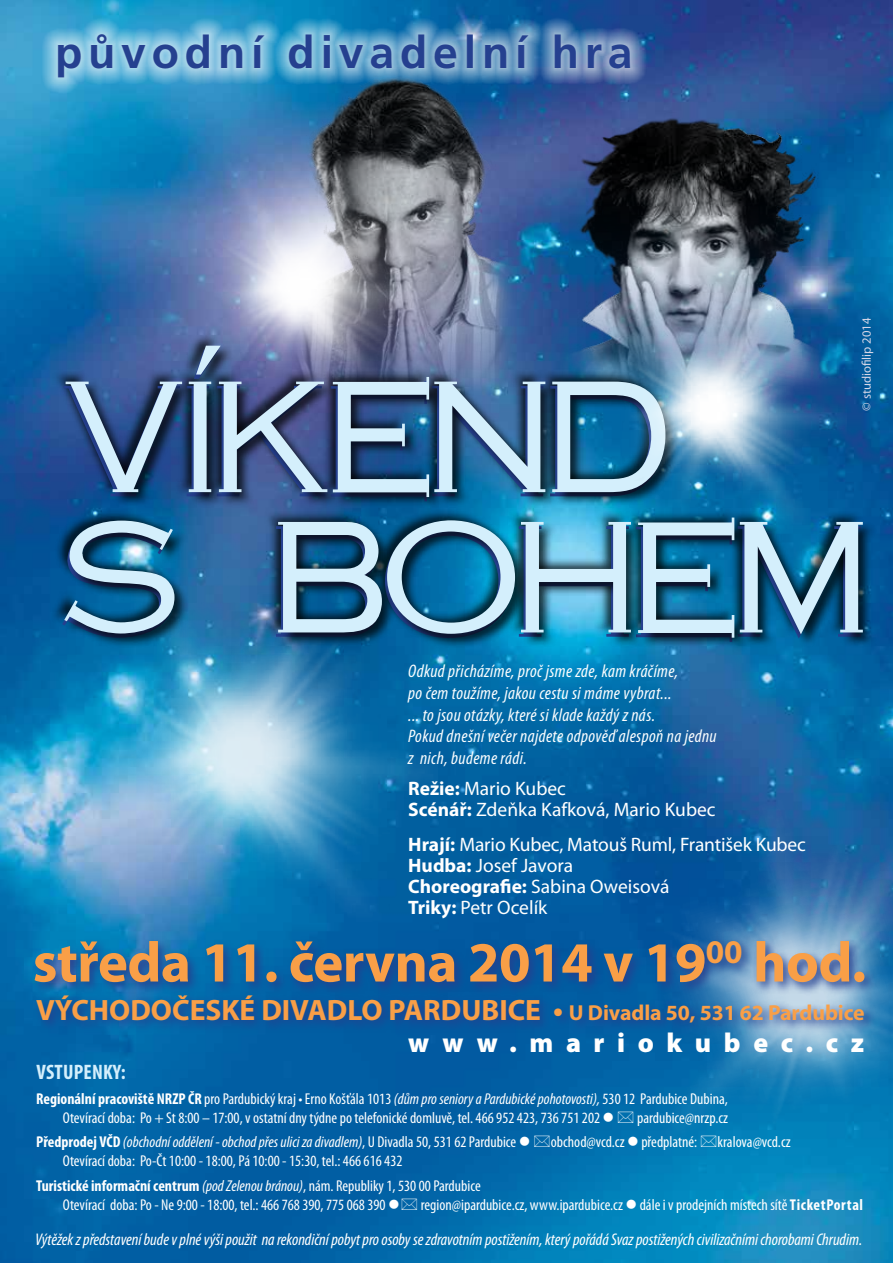
<style>
.page{position:relative;width:893px;height:1263px;background:#fff}
.page>*{position:absolute;margin:0;border:0;box-sizing:border-box;transform-origin:0 0}
.t1{font:133.2px/140.6px "Copper Pot";letter-spacing:-.015em;color:#d4effc}
.t2{font:700 57px "Myriad Pro";letter-spacing:-.01em;color:#f99f47}
.t3{font:700 44.7px "Frutiger CE";letter-spacing:.13em;color:#25408f}
.t4{font:700 29.55px "Myriad Pro";color:#f99f47}
.t5{font:900 27.45px "Myriad Pro";letter-spacing:.46em;color:#fff}
.t6{font:700 condensed 21px "Myriad Pro";letter-spacing:.01em;color:#d4effc}
.t7{font:19.5px/21px "Myriad Pro";color:#fff}
.t8{font:italic condensed 18.15px/21.9px "Myriad Pro";letter-spacing:.02em;color:#fafdff}
.t9{font:italic condensed 16.95px "Myriad Pro";letter-spacing:-.005em;color:#fff}
.t10{font:condensed 15.75px/18.9px "Myriad Pro";color:#fff}
.t11{font:italic condensed 15.75px "Myriad Pro";color:#fff}
.t12{font:12.6px "Myriad Pro";color:#d6d6e8}
.s1{font-weight:700}
.s2{font-size:21.75px}
.s3{font-style:italic}
.s4{font-weight:700;font-style:normal}
.s5{font-style:normal}
</style>
<div class="page">
<img style="left:0;top:0;width:893px;height:1263px">
<img style="left:543px;top:765px;width:350px;height:486px">
<img style="left:291px;top:94px;width:228px;height:239px">
<img style="left:154px;top:135px;width:281px;height:198px">
<img style="left:536px;top:85px;width:320px;height:248px">
<img style="left:29px;top:534px;width:408px;height:388px">
<div style="left:50px;top:333px;width:814px;height:308px;background:#000;opacity:.75"></div>
<div style="left:64px;top:344px;width:813px;height:308px;background:#000;opacity:.75"></div>
<svg style="left:33px;top:995px;width:844px;height:40px;background:#1e67a7"></svg>
<svg style="left:30px;top:936px;width:847px;height:59px;background:#2067a7"></svg>
<img style="left:563px;top:258px;width:283px;height:270px">
<svg style="left:42px;top:17px;width:605px;height:77px;background:#5a9cc5"></svg>
<svg style="left:618px;top:1111px;width:15px;height:12px"></svg>
<svg style="left:534px;top:1136px;width:16px;height:11px"></svg>
<svg style="left:701px;top:1136px;width:15px;height:11px"></svg>
<svg style="left:402px;top:1198px;width:15px;height:11px"></svg>
<h3 class="t3" style="left:55px;top:27px;width:579px">původní divadelní hra</h3>
<p class="t12" style="left:859px;top:411px;width:94px;rotate:-90deg">© studiofilip 2014</p>
<h1 class="t1" style="left:63px;top:366px;width:805px">VÍKEND<br>S BOHEM</h1>
<p class="t8" style="left:408px;top:660px;width:310px">Odkud přicházíme, proč jsme zde, kam kráčíme,<br>po čem toužíme, jakou cestu si máme vybrat...<br>... to jsou otázky, které si klade každý z nás.<br>Pokud dnešní večer najdete odpověď alespoň na jednu z nich, budeme rádi.</p>
<p class="t7" style="left:408px;top:778px;width:309px"><span class="s1">Režie:</span> Mario Kubec<br><span class="s1">Scénář:</span> Zdeňka Kafková, Mario Kubec</p>
<p class="t7" style="left:408px;top:834px;width:399px"><span class="s1">Hrají:</span> Mario Kubec, Matouš Ruml, František Kubec<br><span class="s1">Hudba:</span> Josef Javora<br><span class="s1">Choreografie:</span> Sabina Oweisová<br><span class="s1">Triky:</span> Petr Ocelík</p>
<h2 class="t2" style="left:33px;top:925px;width:835px">středa 11. června 2014 v 19<sup>00</sup> hod.</h2>
<h3 class="t4" style="left:36px;top:990px;width:830px">VÝCHODOČESKÉ DIVADLO PARDUBICE • <span class="s2">U Divadla 50, 531 62 Pardubice</span></h3>
<h3 class="t6" style="left:36px;top:1058px;width:91px">Vstupenky:</h3>
<h3 class="t5" style="left:408px;top:1025px;width:458px">www.mariokubec.cz</h3>
<p class="t10" style="left:63px;top:1089px;width:666px;text-indent:-27px"><span class="s1">Regionální pracoviště NRZP ČR</span> pro Pardubický kraj • Erno Košťála 1013 <span class="s3">(dům pro seniory a Pardubické pohotovosti),</span> 530 12 Pardubice Dubina,<br>Otevírací doba: Po + St 8:00 – 17:00, v ostatní dny týdne po telefonické domluvě, tel. 466 952 423, 736 751 202 ●</p>
<p class="t10" style="left:637px;top:1108px;width:92px">pardubice@nrzp.cz</p>
<p class="t11" style="left:36px;top:1132px;width:496px"><span class="s4">Předprodej VČD</span> (obchodní oddělení - obchod přes ulici za divadlem)<span class="s5">, U Divadla 50, 531 62 Pardubice</span> ●</p>
<p class="t10" style="left:551px;top:1132px;width:148px">obchod@vcd.cz ● předplatné:</p>
<p class="t10" style="left:718px;top:1132px;width:75px">kralova@vcd.cz</p>
<p class="t10" style="left:36px;top:1148px;width:446px;line-height:24.6px;text-indent:27px">Otevírací doba: Po-Čt 10:00 - 18:00, Pá 10:00 - 15:30, tel.: 466 616 432<br><span class="s1">Turistické informační centrum</span> <span class="s3">(pod Zelenou bránou)</span>, nám. Republiky 1, 530 00 Pardubice</p>
<p class="t10" style="left:63px;top:1195px;width:338px">Otevírací doba: Po - Ne 9:00 - 18:00, tel.: 466 768 390, 775 068 390 ●</p>
<p class="t10" style="left:421px;top:1195px;width:444px">region@ipardubice.cz, www.ipardubice.cz ● dále i v prodejních místech sítě <span class="s1">TicketPortal</span></p>
<p class="t9" style="left:35px;top:1229px;width:829px">Výtěžek z představení bude v plné výši použit na rekondiční pobyt pro osoby se zdravotním postižením, který pořádá Svaz postižených civilizačními chorobami Chrudim.</p>
</div>
